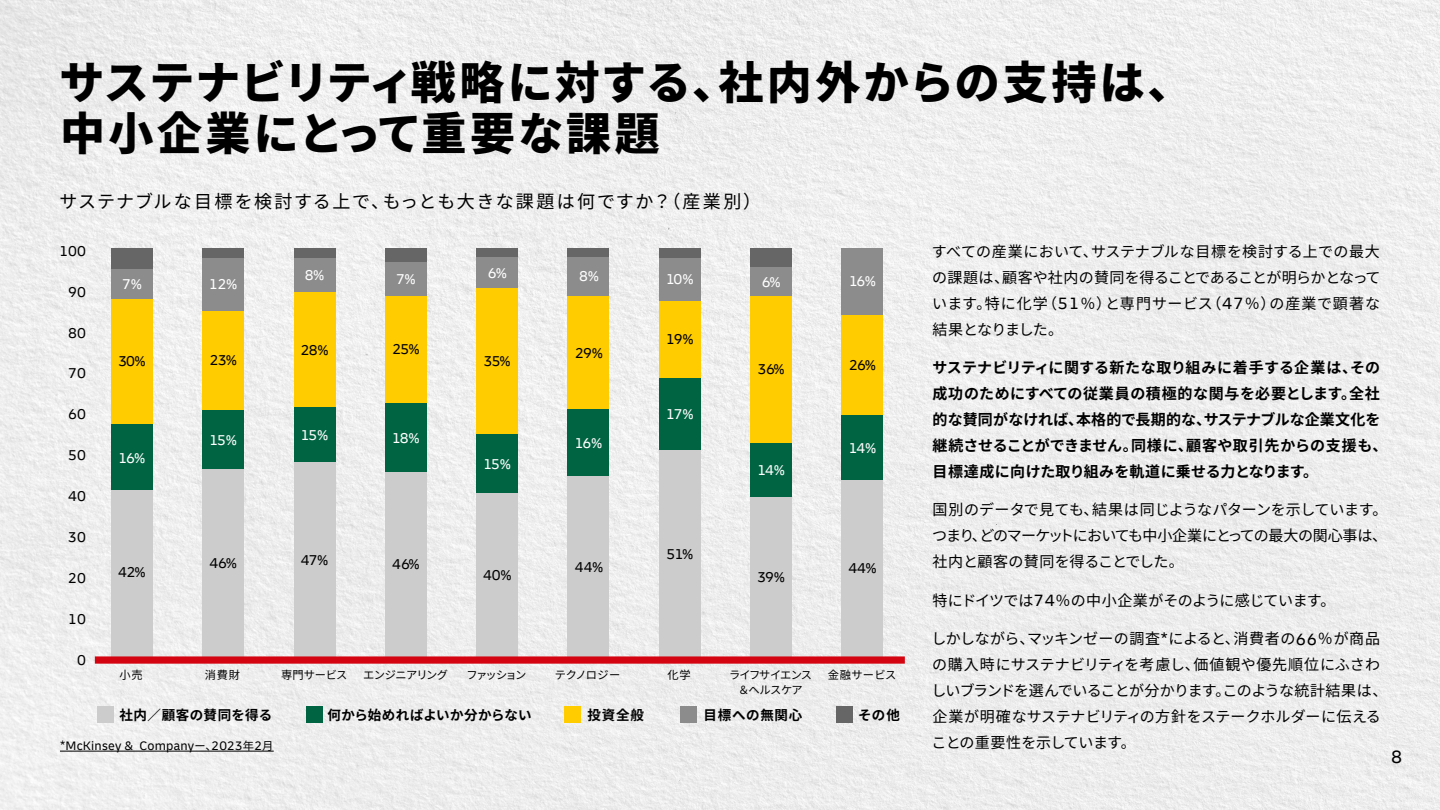
<style>
.page{position:relative;width:1440px;height:810px;background:#fff}
.page>*{position:absolute;margin:0;border:0;box-sizing:border-box;transform-origin:0 0}
.t1{font:800 45px/51.8px "Source Han Sans JP";letter-spacing:.05em;color:#000}
.t2{font:18.75px "Delivery";color:#000}
.t3{font:18px "Source Han Sans JP";letter-spacing:.085em;color:#000}
.t4{font:15px/25.9px "Source Han Sans JP";letter-spacing:-.015em;color:#000;text-align:justify}
.t5{font:700 15px/25.9px "Source Han Sans JP";letter-spacing:.015em;color:#000}
.t6{font:15px "Delivery";color:#000}
.t7{font:15px "Delivery";letter-spacing:-.08em;color:#fff}
.t8{font:700 13.5px "Source Han Sans JP";letter-spacing:.04em;color:#000}
.t9{font:700 13.5px "Source Han Sans JP";letter-spacing:.02em;color:#000}
.t10{font:700 13.5px "Source Han Sans JP";letter-spacing:.06em;color:#000}
.t11{font:12.9px "Delivery";letter-spacing:.015em;color:#000}
.t12{font:11.25px/15px "Source Han Sans JP";letter-spacing:-.05em;color:#000;text-align:center}
.s1{font-family:"Delivery";font-size:17.25px}
.s2{font-family:"Source Han Sans JP";font-size:11.25px}
</style>
<div class="page">
<img style="left:0;top:0;width:1440px;height:810px">
<div style="left:111px;top:299px;width:42px;height:125px;background:#fc0"></div>
<div style="left:111px;top:248px;width:42px;height:22px;background:#666"></div>
<div style="left:111px;top:270px;width:42px;height:29px;background:#8c8c8c"></div>
<div style="left:111px;top:424px;width:42px;height:67px;background:#006443"></div>
<div style="left:111px;top:491px;width:42px;height:166px;background:#ccc"></div>
<div style="left:202px;top:310px;width:42px;height:101px;background:#fc0"></div>
<div style="left:202px;top:248px;width:42px;height:11px;background:#666"></div>
<div style="left:202px;top:259px;width:42px;height:52px;background:#8c8c8c"></div>
<div style="left:202px;top:411px;width:42px;height:60px;background:#006443"></div>
<div style="left:202px;top:470px;width:42px;height:187px;background:#ccc"></div>
<div style="left:294px;top:292px;width:41px;height:115px;background:#fc0"></div>
<div style="left:294px;top:248px;width:41px;height:11px;background:#666"></div>
<div style="left:294px;top:259px;width:41px;height:33px;background:#8c8c8c"></div>
<div style="left:294px;top:407px;width:41px;height:56px;background:#006443"></div>
<div style="left:294px;top:463px;width:41px;height:194px;background:#ccc"></div>
<div style="left:385px;top:295px;width:42px;height:109px;background:#fc0"></div>
<div style="left:385px;top:248px;width:42px;height:16px;background:#666"></div>
<div style="left:385px;top:262px;width:42px;height:33px;background:#8c8c8c"></div>
<div style="left:385px;top:404px;width:42px;height:68px;background:#006443"></div>
<div style="left:385px;top:472px;width:42px;height:185px;background:#ccc"></div>
<div style="left:476px;top:288px;width:42px;height:146px;background:#fc0"></div>
<div style="left:476px;top:248px;width:42px;height:10px;background:#666"></div>
<div style="left:476px;top:258px;width:42px;height:30px;background:#8c8c8c"></div>
<div style="left:476px;top:434px;width:42px;height:60px;background:#006443"></div>
<div style="left:476px;top:494px;width:42px;height:163px;background:#ccc"></div>
<div style="left:568px;top:295px;width:41px;height:115px;background:#fc0"></div>
<div style="left:568px;top:248px;width:41px;height:10px;background:#666"></div>
<div style="left:568px;top:258px;width:41px;height:38px;background:#8c8c8c"></div>
<div style="left:568px;top:410px;width:41px;height:67px;background:#006443"></div>
<div style="left:568px;top:477px;width:41px;height:180px;background:#ccc"></div>
<div style="left:659px;top:301px;width:42px;height:77px;background:#fc0"></div>
<div style="left:659px;top:258px;width:42px;height:43px;background:#8c8c8c"></div>
<div style="left:659px;top:378px;width:42px;height:72px;background:#006443"></div>
<div style="left:659px;top:450px;width:42px;height:207px;background:#ccc"></div>
<div style="left:659px;top:248px;width:42px;height:10px;background:#666"></div>
<div style="left:750px;top:296px;width:42px;height:147px;background:#fc0"></div>
<div style="left:750px;top:248px;width:42px;height:20px;background:#666"></div>
<div style="left:750px;top:268px;width:42px;height:28px;background:#8c8c8c"></div>
<div style="left:750px;top:496px;width:42px;height:161px;background:#ccc"></div>
<div style="left:750px;top:443px;width:42px;height:53px;background:#006443"></div>
<div style="left:842px;top:315px;width:41px;height:101px;background:#fc0"></div>
<div style="left:842px;top:248px;width:41px;height:67px;background:#8c8c8c"></div>
<div style="left:842px;top:415px;width:41px;height:66px;background:#006443"></div>
<div style="left:842px;top:480px;width:41px;height:177px;background:#ccc"></div>
<div style="left:95px;top:656px;width:810px;height:8px;background:#d40511"></div>
<svg style="left:61px;top:741px;width:211px;height:10px;fill:#efefef"></svg>
<hr style="left:60px;top:751px;width:214px;height:1px;background:#000">
<div style="left:97px;top:706px;width:16px;height:17px;background:#ccc"></div>
<div style="left:306px;top:706px;width:16px;height:17px;background:#006443"></div>
<div style="left:565px;top:706px;width:16px;height:17px;background:#fc0"></div>
<div style="left:680px;top:706px;width:16px;height:17px;background:#8c8c8c"></div>
<div style="left:836px;top:706px;width:16px;height:17px;background:#666"></div>
<h1 class="t1" style="left:60px;top:57px;width:1134px">サステナビリティ戦略に対する、社内外からの支持は、中小企業にとって重要な課題</h1>
<p class="t3" style="left:60px;top:191px;width:703px">サステナブルな目標を検討する上で、もっとも大きな課題は何ですか？（産業別）</p>
<p class="t6" style="left:59px;top:242px;width:28px">100</p>
<p class="t6" style="left:68px;top:283px;width:19px">90</p>
<p class="t6" style="left:68px;top:323px;width:19px">80</p>
<p class="t6" style="left:68px;top:364px;width:19px">70</p>
<p class="t6" style="left:68px;top:405px;width:19px">60</p>
<p class="t6" style="left:68px;top:446px;width:19px">50</p>
<p class="t6" style="left:68px;top:487px;width:19px">40</p>
<p class="t6" style="left:68px;top:528px;width:19px">30</p>
<p class="t6" style="left:68px;top:569px;width:19px">20</p>
<p class="t6" style="left:68px;top:610px;width:19px">10</p>
<p class="t6" style="left:77px;top:650px;width:10px">0</p>
<p class="t7" style="left:122px;top:275px;width:21px">7%</p>
<p class="t7" style="left:209px;top:275px;width:29px">12%</p>
<p class="t7" style="left:305px;top:266px;width:21px">8%</p>
<p class="t7" style="left:396px;top:270px;width:21px">7%</p>
<p class="t7" style="left:488px;top:264px;width:20px">6%</p>
<p class="t7" style="left:579px;top:267px;width:21px">8%</p>
<p class="t7" style="left:666px;top:270px;width:29px">10%</p>
<p class="t7" style="left:762px;top:273px;width:20px">6%</p>
<p class="t7" style="left:849px;top:272px;width:28px">16%</p>
<p class="t6" style="left:118px;top:352px;width:28px">30%</p>
<p class="t6" style="left:210px;top:351px;width:28px">23%</p>
<p class="t6" style="left:301px;top:341px;width:29px">28%</p>
<p class="t6" style="left:392px;top:340px;width:28px">25%</p>
<p class="t6" style="left:484px;top:352px;width:28px">35%</p>
<p class="t6" style="left:575px;top:344px;width:29px">29%</p>
<p class="t6" style="left:666px;top:330px;width:29px">19%</p>
<p class="t6" style="left:758px;top:360px;width:28px">36%</p>
<p class="t6" style="left:849px;top:356px;width:28px">26%</p>
<p class="t7" style="left:666px;top:405px;width:29px">17%</p>
<p class="t7" style="left:119px;top:449px;width:28px">16%</p>
<p class="t7" style="left:210px;top:431px;width:29px">15%</p>
<p class="t7" style="left:301px;top:426px;width:29px">15%</p>
<p class="t7" style="left:392px;top:429px;width:29px">18%</p>
<p class="t7" style="left:484px;top:455px;width:29px">15%</p>
<p class="t7" style="left:575px;top:434px;width:29px">16%</p>
<p class="t7" style="left:758px;top:460px;width:29px">14%</p>
<p class="t7" style="left:849px;top:439px;width:29px">14%</p>
<p class="t6" style="left:118px;top:563px;width:29px">42%</p>
<p class="t6" style="left:210px;top:554px;width:29px">46%</p>
<p class="t6" style="left:301px;top:551px;width:29px">47%</p>
<p class="t6" style="left:392px;top:555px;width:29px">46%</p>
<p class="t6" style="left:483px;top:566px;width:30px">40%</p>
<p class="t6" style="left:575px;top:558px;width:30px">44%</p>
<p class="t6" style="left:667px;top:545px;width:28px">51%</p>
<p class="t6" style="left:758px;top:567px;width:29px">39%</p>
<p class="t6" style="left:848px;top:559px;width:29px">44%</p>
<p class="t12" style="left:120px;top:668px;width:25px">小売</p>
<p class="t12" style="left:205px;top:668px;width:37px">消費財</p>
<p class="t12" style="left:281px;top:668px;width:68px">専門サービス</p>
<p class="t12" style="left:363px;top:668px;width:86px">エンジニアリング</p>
<p class="t12" style="left:467px;top:668px;width:61px">ファッション</p>
<p class="t12" style="left:555px;top:668px;width:67px">テクノロジー</p>
<p class="t12" style="left:668px;top:668px;width:25px">化学</p>
<p class="t12" style="left:729px;top:668px;width:85px">ライフサイエンス＆ヘルスケア</p>
<p class="t12" style="left:828px;top:668px;width:70px">金融サービス</p>
<p class="t8" style="left:120px;top:707px;width:154px">社内／顧客の賛同を得る</p>
<p class="t9" style="left:327px;top:707px;width:206px">何から始めればよいか分からない</p>
<p class="t8" style="left:587px;top:707px;width:58px">投資全般</p>
<p class="t10" style="left:704px;top:707px;width:100px">目標への無関心</p>
<p class="t8" style="left:858px;top:707px;width:44px">その他</p>
<p class="t4" style="left:932px;top:239px;width:450px">すべての産業において、サステナブルな目標を検討する上での最大の課題は、顧客や社内の賛同を得ることであることが明らかとなっています。特に化学（<span class="s1">51</span>％）と専門サービス（<span class="s1">47</span>％）の産業で顕著な結果となりました。</p>
<p class="t5" style="left:932px;top:355px;width:457px">サステナビリティに関する新たな取り組みに着手する企業は、その成功のためにすべての従業員の積極的な関与を必要とします。全社的な賛同がなければ、本格的で長期的な、サステナブルな企業文化を継続させることができません。同様に、顧客や取引先からの支援も、目標達成に向けた取り組みを軌道に乗せる力となります。</p>
<p class="t4" style="left:932px;top:497px;width:457px">国別のデータで見ても、結果は同じようなパターンを示しています。つまり、どのマーケットにおいても中小企業にとっての最大の関心事は、社内と顧客の賛同を得ることでした。</p>
<p class="t4" style="left:933px;top:588px;width:405px">特にドイツでは<span class="s1">74</span>％の中小企業がそのように感じています。</p>
<p class="t4" style="left:931px;top:626px;width:457px;text-align:left">しかしながら、マッキンゼーの調査<span class="s1">*</span>によると、消費者の<span class="s1">66</span>％が商品の購入時にサステナビリティを考慮し、価値観や優先順位にふさわしいブランドを選んでいることが分かります。このような統計結果は、企業が明確なサステナビリティの方針をステークホルダーに伝える</p>
<p class="t11" style="left:60px;top:738px;width:215px">*McKinsey &amp; Company<span class="s2">ー、</span>2023<span class="s2">年</span>2<span class="s2">月</span></p>
<p class="t4" style="left:931px;top:730px;width:206px">ことの重要性を示しています。</p>
<p class="t2" style="left:1391px;top:746px;width:13px">8</p>
</div>
